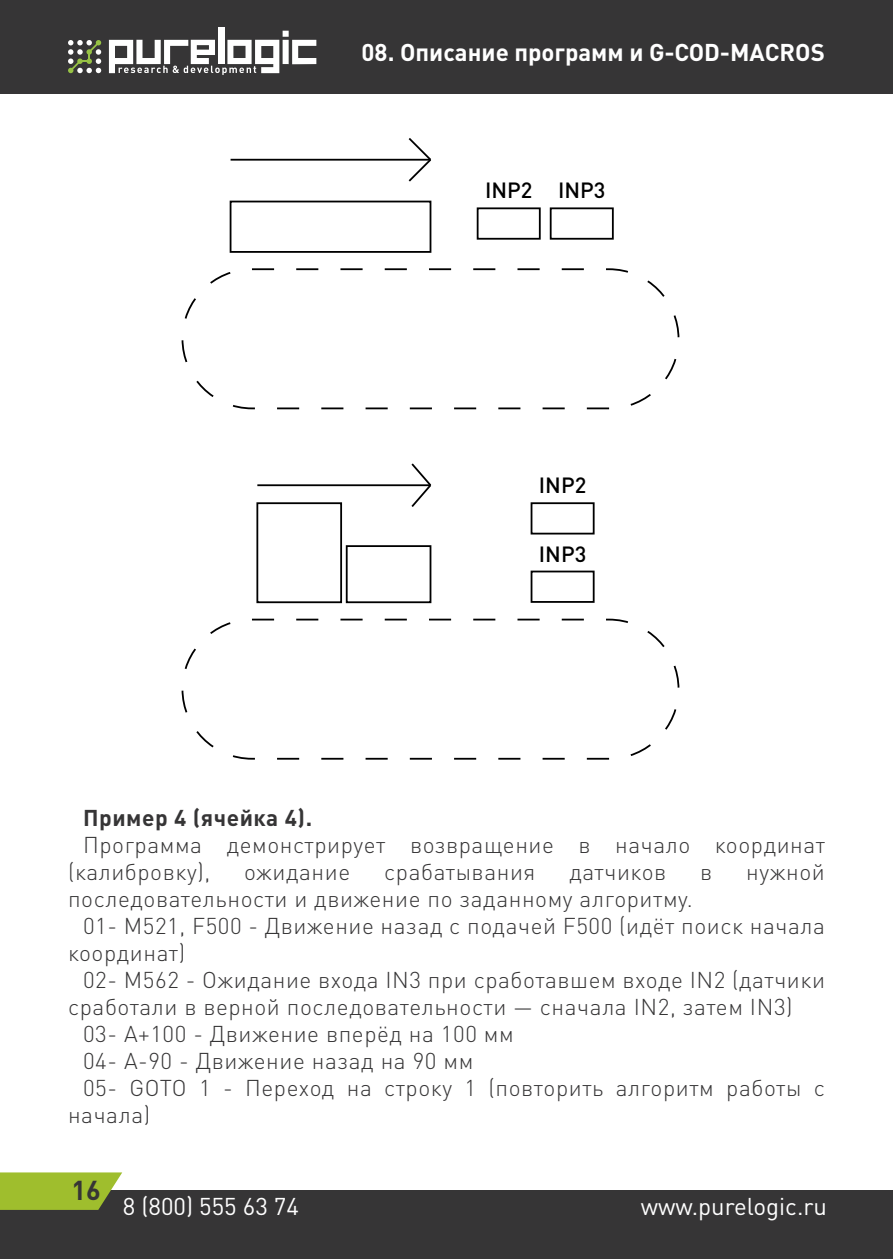
<style>
.page{position:relative;width:893px;height:1259px;background:#fff}
.page>*{position:absolute;margin:0;border:0;box-sizing:border-box;transform-origin:0 0}
.t1{font:700 27px "DIN Pro";color:#363536}
.t2{font:700 24px "DIN Pro";color:#fff}
.t3{font:24px "DIN Pro";color:#fff}
.Пт_10{font:300 22.8px/27px "DIN Pro";letter-spacing:.025em;color:#363536}
.Пт_10-2{font:700 22.8px "DIN Pro";letter-spacing:.025em;color:#363536}
.t4{font:500 21.9px "DIN Pro";color:#000}
</style>
<div class="page">
<div style="left:0;top:0;width:893px;height:94px;background:#363536"></div>
<div style="left:0;top:1190px;width:893px;height:69px;background:#363536"></div>
<div style="left:218px;top:28px;width:6px;height:36px;background:#fff"></div>
<svg style="left:68px;top:40px;width:33px;height:33px"></svg>
<svg style="left:109px;top:31px;width:207px;height:44px"></svg>
<svg style="left:0;top:1172px;width:122px;height:38px;background:#9ab534"></svg>
<div style="left:182px;top:268px;width:497px;height:141px;border:2px dashed #000;border-radius:70px"></div>
<div style="left:230px;top:201px;width:201px;height:52px;border:2px solid #000"></div>
<div style="left:477px;top:207px;width:64px;height:33px;border:2px solid #000"></div>
<div style="left:550px;top:207px;width:64px;height:33px;border:2px solid #000"></div>
<hr style="left:231px;top:159px;width:199px;height:2px;background:#000">
<svg style="left:407px;top:138px;width:24px;height:44px"></svg>
<div style="left:182px;top:618px;width:497px;height:141px;border:2px dashed #000;border-radius:70px"></div>
<div style="left:256px;top:502px;width:86px;height:101px;border:2px solid #000"></div>
<div style="left:346px;top:545px;width:85px;height:58px;border:2px solid #000"></div>
<div style="left:531px;top:502px;width:64px;height:32px;border:2px solid #000"></div>
<div style="left:531px;top:570px;width:64px;height:33px;border:2px solid #000"></div>
<hr style="left:257px;top:484px;width:173px;height:2px;background:#000">
<svg style="left:410px;top:463px;width:21px;height:44px"></svg>
<p class="t2" style="left:362px;top:36px;width:465px">08. Описание программ и G-COD-MACROS</p>
<p class="t4" style="left:485px;top:176px;width:122px">INP2 INP3</p>
<p class="t4" style="left:539px;top:470px;width:49px">INP2</p>
<p class="t4" style="left:539px;top:539px;width:49px">INP3</p>
<p class="Пт_10-2" style="left:83px;top:802px;width:231px">Пример 4 (ячейка 4).</p>
<p class="Пт_10" style="left:68px;top:830px;width:758px;text-indent:15px">Программа демонстрирует возвращение в начало координат (калибровку),</p>
<p class="Пт_10" style="left:244px;top:857px;width:108px">ожидание</p>
<p class="Пт_10" style="left:384px;top:857px;width:153px">срабатывания</p>
<p class="Пт_10" style="left:569px;top:857px;width:98px">датчиков</p>
<p class="Пт_10" style="left:700px;top:857px;width:14px">в</p>
<p class="Пт_10" style="left:746px;top:857px;width:80px">нужной</p>
<p class="Пт_10" style="left:68px;top:884px;width:626px">последовательности и движение по заданному алгоритму.</p>
<p class="Пт_10" style="left:68px;top:911px;width:758px;text-indent:15px">01- M521, F500 - Движение назад с подачей F500 (идёт поиск начала координат)</p>
<p class="Пт_10" style="left:68px;top:965px;width:758px;text-indent:15px">02- M562 - Ожидание входа IN3 при сработавшем входе IN2 (датчики сработали в верной последовательности — сначала IN2, затем IN3)</p>
<p class="Пт_10" style="left:83px;top:1019px;width:432px">03- A+100 - Движение вперёд на 100 мм</p>
<p class="Пт_10" style="left:83px;top:1046px;width:392px">04- A-90 - Движение назад на 90 мм</p>
<p class="Пт_10" style="left:68px;top:1073px;width:758px;text-indent:15px">05- GOTO 1 - Переход на строку 1 (повторить алгоритм работы с начала)</p>
<p class="t1" style="left:71px;top:1171px;width:31px">16</p>
<p class="t3" style="left:123px;top:1189px;width:178px">8 (800) 555 63 74</p>
<p class="t3" style="left:641px;top:1189px;width:188px">www.purelogic.ru</p>
</div>
